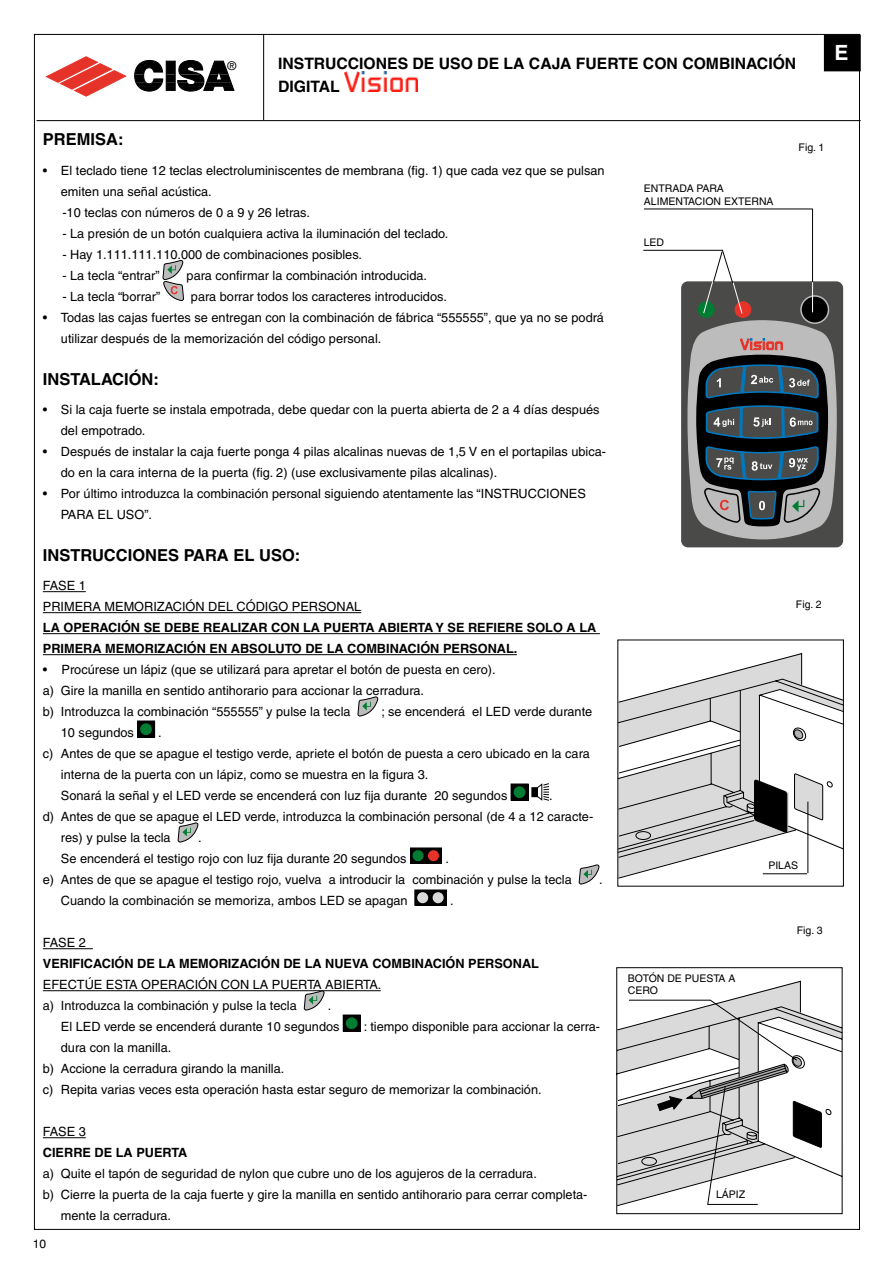
<style>
.page{position:relative;width:893px;height:1263px;background:#fff}
.page>*{position:absolute;margin:0;border:0;box-sizing:border-box;transform-origin:0 0}
.t1{font:700 21px "Helvetica";color:#fff}
.t2{font:700 16.5px "Helvetica";color:#000}
.t3{font:700 15.75px/23px "Helvetica";color:#000}
.t4{font:12.75px/21px "Helvetica";color:#000}
.t5{font:700 12.75px/21px "Helvetica";color:#000}
.t6{font:12px "Helvetica";color:#000}
.t7{font:10.5px/12.6px "Helvetica";color:#000}
</style>
<div class="page">
<svg style="left:617px;top:640px;width:227px;height:246px"></svg>
<svg style="left:619px;top:689px;width:225px;height:159px"></svg>
<div style="left:682px;top:282px;width:160px;height:265px;background:#4a4a49;border-radius:6px"></div>
<div style="left:681px;top:281px;width:162px;height:266px;border:2px solid #4a4a49;border-radius:6px"></div>
<hr style="left:43px;top:591px;width:43px;height:1px;background:#000">
<hr style="left:43px;top:612px;width:318px;height:1px;background:#000">
<hr style="left:43px;top:633px;width:557px;height:1px;background:#000">
<hr style="left:43px;top:654px;width:474px;height:1px;background:#000">
<hr style="left:43px;top:948px;width:50px;height:1px;background:#000">
<hr style="left:43px;top:990px;width:338px;height:1px;background:#000">
<hr style="left:43px;top:1137px;width:43px;height:1px;background:#000">
<svg style="left:163px;top:260px;width:21px;height:41px"></svg>
<svg style="left:358px;top:697px;width:20px;height:19px"></svg>
<div style="left:138px;top:721px;width:17px;height:16px;background:#000"></div>
<div style="left:137px;top:721px;width:18px;height:16px;border:1px solid #000"></div>
<div style="left:142px;top:725px;width:8px;height:8px;background:#007d32;border-radius:50%"></div>
<div style="left:140px;top:723px;width:12px;height:12px;border:3px solid #007d32;border-radius:50%"></div>
<svg style="left:513px;top:786px;width:13px;height:12px"></svg>
<div style="left:511px;top:784px;width:17px;height:16px;border:1px solid #000"></div>
<div style="left:515px;top:788px;width:9px;height:8px;background:#007d32;border-radius:50%"></div>
<div style="left:514px;top:786px;width:11px;height:12px;border:3px solid #007d32;border-radius:50%"></div>
<svg style="left:532px;top:783px;width:17px;height:17px"></svg>
<svg style="left:178px;top:823px;width:20px;height:19px"></svg>
<div style="left:410px;top:848px;width:32px;height:15px;background:#000"></div>
<div style="left:414px;top:851px;width:8px;height:9px;background:#007d32;border-radius:50%"></div>
<div style="left:412px;top:850px;width:12px;height:11px;border:3px solid #007d32;border-radius:50%"></div>
<div style="left:429px;top:852px;width:9px;height:8px;background:#e63329;border-radius:50%"></div>
<div style="left:428px;top:850px;width:11px;height:11px;border:3px solid #e63329;border-radius:50%"></div>
<svg style="left:579px;top:865px;width:20px;height:19px"></svg>
<svg style="left:417px;top:892px;width:27px;height:11px"></svg>
<div style="left:415px;top:890px;width:31px;height:15px;border:1px solid #000"></div>
<div style="left:419px;top:893px;width:8px;height:9px;background:#dadada;border-radius:50%"></div>
<div style="left:417px;top:892px;width:11px;height:11px;border:3px solid #dadada;border-radius:50%"></div>
<div style="left:434px;top:894px;width:8px;height:8px;background:#dadada;border-radius:50%"></div>
<div style="left:433px;top:892px;width:11px;height:11px;border:3px solid #dadada;border-radius:50%"></div>
<svg style="left:304px;top:991px;width:20px;height:19px"></svg>
<svg style="left:345px;top:1017px;width:13px;height:12px"></svg>
<div style="left:343px;top:1015px;width:17px;height:16px;border:1px solid #000"></div>
<div style="left:347px;top:1019px;width:9px;height:8px;background:#007d32;border-radius:50%"></div>
<div style="left:346px;top:1017px;width:12px;height:12px;border:3px solid #007d32;border-radius:50%"></div>
<svg style="left:616px;top:967px;width:227px;height:247px"></svg>
<hr style="left:37px;top:120px;width:824px;height:1px;background:#000">
<hr style="left:263px;top:34px;width:1px;height:86px;background:#000">
<div style="left:824px;top:35px;width:36px;height:36px;background:#000"></div>
<div style="left:824px;top:35px;width:37px;height:36px;border:1px solid #000"></div>
<svg style="left:617px;top:999px;width:226px;height:206px"></svg>
<hr style="left:707px;top:1204px;width:51px;height:1px;background:#000">
<hr style="left:812px;top:209px;width:1px;height:73px;background:#000">
<hr style="left:643px;top:250px;width:80px;height:1px;background:#000">
<hr style="left:644px;top:209px;width:168px;height:1px;background:#000">
<img style="left:344px;top:72px;width:74px;height:20px">
<hr style="left:763px;top:873px;width:44px;height:1px;background:#000">
<svg style="left:687px;top:249px;width:150px;height:291px"></svg>
<hr style="left:807px;top:802px;width:1px;height:71px;background:#000">
<svg style="left:134px;top:60px;width:101px;height:32px"></svg>
<svg style="left:46px;top:56px;width:81px;height:40px"></svg>
<p class="t6" style="left:227px;top:58px;width:10px">®</p>
<p class="t3" style="left:278px;top:51px;width:520px">INSTRUCCIONES DE USO DE LA CAJA FUERTE CON COMBINACIÓN<br>DIGITAL</p>
<h1 class="t1" style="left:835px;top:40px;width:16px">E</h1>
<p class="t2" style="left:43px;top:130px;width:82px">PREMISA:</p>
<p class="t4" style="left:61px;top:160px;width:545px;text-indent:-18px">• El teclado tiene 12 teclas electroluminiscentes de membrana (fig. 1) que cada vez que se pulsan emiten una señal acústica.<br>-10 teclas con números de 0 a 9 y 26 letras.</p>
<p class="t4" style="left:62px;top:223px;width:387px">- La presión de un botón cualquiera activa la iluminación del teclado.</p>
<p class="t4" style="left:62px;top:244px;width:301px">- Hay 1.111.111.110.000 de combinaciones posibles.</p>
<p class="t4" style="left:62px;top:265px;width:99px">- La tecla “entrar”</p>
<p class="t4" style="left:187px;top:265px;width:242px">para confirmar la combinación introducida.</p>
<p class="t4" style="left:62px;top:286px;width:99px">- La tecla “borrar”</p>
<p class="t4" style="left:191px;top:286px;width:257px">para borrar todos los caracteres introducidos.</p>
<p class="t4" style="left:61px;top:307px;width:545px;text-indent:-18px">• Todas las cajas fuertes se entregan con la combinación de fábrica “555555”, que ya no se podrá utilizar después de la memorización del código personal.</p>
<p class="t2" style="left:43px;top:369px;width:118px">INSTALACIÓN:</p>
<p class="t4" style="left:61px;top:399px;width:540px;text-indent:-18px">• Si la caja fuerte se instala empotrada, debe quedar con la puerta abierta de 2 a 4 días después del empotrado.</p>
<p class="t4" style="left:61px;top:441px;width:547px;text-indent:-18px">• Después de instalar la caja fuerte ponga 4 pilas alcalinas nuevas de 1,5 V en el portapilas ubica&shy;do en la cara interna de la puerta (fig. 2) (use exclusivamente pilas alcalinas).</p>
<p class="t4" style="left:61px;top:483px;width:526px;text-indent:-18px">• Por último introduzca la combinación personal siguiendo atentamente las “INSTRUCCIONES<br>PARA EL USO”.</p>
<p class="t2" style="left:43px;top:545px;width:259px">INSTRUCCIONES PARA EL USO:</p>
<p class="t4" style="left:43px;top:575px;width:320px">FASE 1<br>PRIMERA MEMORIZACIÓN DEL CÓDIGO PERSONAL</p>
<p class="t5" style="left:43px;top:617px;width:555px">LA OPERACIÓN SE DEBE REALIZAR CON LA PUERTA ABIERTA Y SE REFIERE SOLO A LA<br>PRIMERA MEMORIZACIÓN EN ABSOLUTO DE LA COMBINACIÓN PERSONAL.</p>
<p class="t4" style="left:43px;top:659px;width:454px">• Procúrese un lápiz (que se utilizará para apretar el botón de puesta en cero). a) Gire la manilla en sentido antihorario para accionar la cerradura.<br>b) Introduzca la combinación “555555” y pulse la tecla</p>
<p class="t4" style="left:382px;top:701px;width:212px">; se encenderá el LED verde durante</p>
<p class="t4" style="left:61px;top:722px;width:75px">10 segundos</p>
<p class="t4" style="left:158px;top:722px;width:5px">.</p>
<p class="t4" style="left:43px;top:743px;width:549px">c) Antes de que se apague el testigo verde, apriete el botón de puesta a cero ubicado en la cara</p>
<p class="t4" style="left:61px;top:764px;width:369px">interna de la puerta con un lápiz, como se muestra en la figura 3.</p>
<p class="t4" style="left:61px;top:785px;width:448px">Sonará la señal y el LED verde se encenderá con luz fija durante 20 segundos</p>
<p class="t4" style="left:549px;top:785px;width:5px">.</p>
<p class="t4" style="left:43px;top:806px;width:552px">d) Antes de que se apague el LED verde, introduzca la combinación personal (de 4 a 12 caracte-</p>
<p class="t4" style="left:61px;top:827px;width:111px">res) y pulse la tecla</p>
<p class="t4" style="left:61px;top:827px;width:347px;text-indent:137px">.<br>Se encenderá el testigo rojo con luz fija durante 20 segundos</p>
<p class="t4" style="left:43px;top:848px;width:530px;text-indent:402px">.<br>e) Antes de que se apague el testigo rojo, vuelva a introducir la combinación y pulse la tecla</p>
<p class="t4" style="left:599px;top:869px;width:5px">.</p>
<p class="t4" style="left:61px;top:890px;width:348px">Cuando la combinación se memoriza, ambos LED se apagan</p>
<p class="t4" style="left:450px;top:890px;width:5px">.</p>
<p class="t4" style="left:43px;top:932px;width:44px">FASE 2</p>
<p class="t5" style="left:43px;top:953px;width:498px">VERIFICACIÓN DE LA MEMORIZACIÓN DE LA NUEVA COMBINACIÓN PERSONAL</p>
<p class="t4" style="left:43px;top:974px;width:340px">EFECTÚE ESTA OPERACIÓN CON LA PUERTA ABIERTA. a) Introduzca la combinación y pulse la tecla</p>
<p class="t4" style="left:61px;top:995px;width:280px;text-indent:267px">.<br>El LED verde se encenderá durante 10 segundos</p>
<p class="t4" style="left:364px;top:1016px;width:238px">: tiempo disponible para accionar la cerra-</p>
<p class="t4" style="left:43px;top:1037px;width:500px;text-indent:18px">dura con la manilla.<br>b) Accione la cerradura girando la manilla.<br>c) Repita varias veces esta operación hasta estar seguro de memorizar la combinación.</p>
<p class="t4" style="left:43px;top:1121px;width:44px">FASE 3</p>
<p class="t5" style="left:43px;top:1142px;width:146px">CIERRE DE LA PUERTA</p>
<p class="t4" style="left:43px;top:1163px;width:496px">a) Quite el tapón de seguridad de nylon que cubre uno de los agujeros de la cerradura.</p>
<p class="t4" style="left:43px;top:1184px;width:546px">b) Cierre la puerta de la caja fuerte y gire la manilla en sentido antihorario para cerrar completa-</p>
<p class="t4" style="left:61px;top:1205px;width:112px">mente la cerradura.</p>
<p class="t6" style="left:33px;top:1236px;width:15px">10</p>
<p class="t7" style="left:644px;top:182px;width:131px">ENTRADA PARA<br>ALIMENTACION EXTERNA</p>
<p class="t7" style="left:644px;top:236px;width:22px">LED</p>
<p class="t7" style="left:799px;top:141px;width:27px">Fig. 1</p>
<p class="t7" style="left:796px;top:598px;width:27px">Fig. 2</p>
<p class="t7" style="left:768px;top:859px;width:31px">PILAS</p>
<p class="t7" style="left:628px;top:972px;width:109px">BOTÓN DE PUESTA A<br>CERO</p>
<p class="t7" style="left:797px;top:924px;width:27px">Fig. 3</p>
<p class="t7" style="left:716px;top:1188px;width:31px">LÁPIZ</p>
</div>
